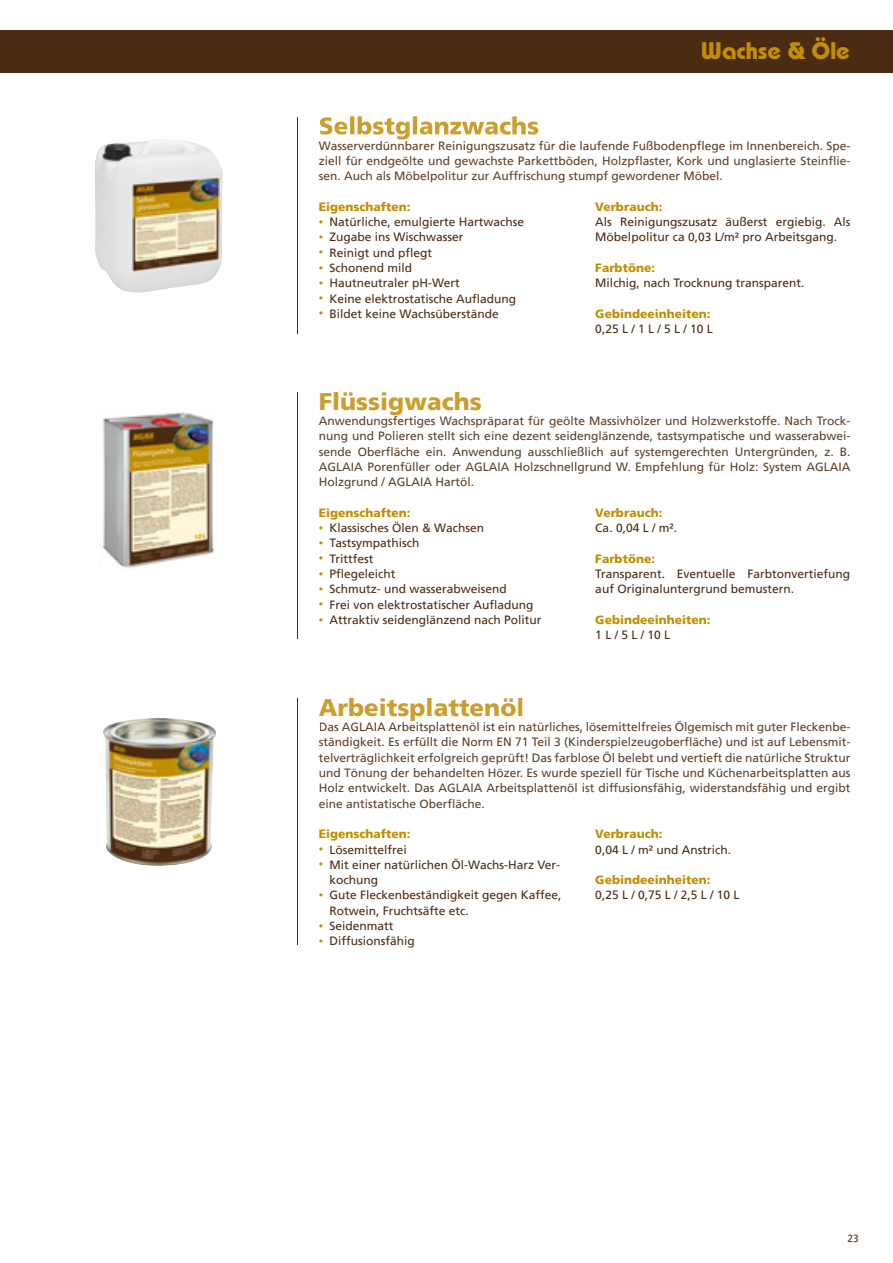
<style>
.page{position:relative;width:893px;height:1263px;background:#fff}
.page>*{position:absolute;margin:0;border:0;box-sizing:border-box;transform-origin:0 0}
.t1{font:900 24px "Frutiger LT";color:#cb9e2d}
.t2{font:24px "Bauhaus Bold ITC";color:#c18f00}
.t3{font:12px/15.3px "Frutiger LT";color:#603f25;text-align:justify}
.t4{font:12px/15.3px "Frutiger LT";color:#4c2b13}
.t5{font:900 12px "Frutiger LT";color:#c18f00}
.t6{font:10.5px "Frutiger LT";color:#4c2b13;scale:.95 1}
.s1{font-size:9px;color:#c18f00}
</style>
<div class="page">
<img style="left:95px;top:139px;width:128px;height:154px">
<img style="left:103px;top:412px;width:111px;height:157px">
<img style="left:103px;top:718px;width:113px;height:148px">
<hr style="left:297px;top:117px;width:1px;height:216px;background:#4c2b13">
<hr style="left:297px;top:392px;width:1px;height:247px;background:#4c2b13">
<hr style="left:297px;top:698px;width:1px;height:247px;background:#4c2b13">
<div style="left:0;top:30px;width:893px;height:42px;background:#4c2b13"></div>
<svg style="left:320px;top:116px;width:74px;height:19px"></svg>
<h1 class="t2" style="left:701px;top:41px;width:151px">Wachse &amp; Öle</h1>
<p class="t3" style="left:319px;top:138px;width:533px">Wasserverdünnbarer Reinigungszusatz für die laufende Fußbodenpflege im Innenbereich. Spe&shy;ziell für endgeölte und gewachste Parkettböden, Holzpflaster, Kork und unglasierte Steinflie&shy;sen. Auch als Möbelpolitur zur Auffrischung stumpf gewordener Möbel.</p>
<p class="t5" style="left:319px;top:199px;width:93px">Eigenschaften:</p>
<p class="t4" style="left:319px;top:214px;width:207px"><span class="s1">•</span> Natürliche, emulgierte Hartwachse</p>
<p class="t4" style="left:319px;top:230px;width:146px"><span class="s1">•</span> Zugabe ins Wischwasser</p>
<p class="t4" style="left:319px;top:245px;width:115px"><span class="s1">•</span> Reinigt und pflegt</p>
<p class="t4" style="left:319px;top:260px;width:95px"><span class="s1">•</span> Schonend mild</p>
<p class="t4" style="left:319px;top:276px;width:142px"><span class="s1">•</span> Hautneutraler pH-Wert</p>
<p class="t4" style="left:319px;top:291px;width:199px"><span class="s1">•</span> Keine elektrostatische Aufladung</p>
<p class="t4" style="left:319px;top:306px;width:181px"><span class="s1">•</span> Bildet keine Wachsüberstände</p>
<p class="t5" style="left:595px;top:199px;width:69px">Verbrauch:</p>
<p class="t4" style="left:595px;top:214px;width:257px">Als Reinigungszusatz äußerst ergiebig. Als<br>Möbelpolitur ca 0,03 L/m² pro Arbeitsgang.</p>
<p class="t5" style="left:595px;top:261px;width:61px">Farbtöne:</p>
<p class="t4" style="left:595px;top:276px;width:211px">Milchig, nach Trocknung transparent.</p>
<p class="t5" style="left:595px;top:306px;width:117px">Gebindeeinheiten:</p>
<p class="t4" style="left:595px;top:321px;width:119px">0,25 L / 1 L / 5 L / 10 L</p>
<h1 class="t1" style="left:319px;top:387px;width:164px">Flüssigwachs</h1>
<p class="t3" style="left:319px;top:413px;width:533px">Anwendungsfertiges Wachspräparat für geölte Massivhölzer und Holzwerkstoffe. Nach Trock&shy;nung und Polieren stellt sich eine dezent seidenglänzende, tastsympatische und wasserabwei&shy;sende Oberfläche ein. Anwendung ausschließlich auf systemgerechten Untergründen, z. B.<br>AGLAIA Porenfüller oder AGLAIA Holzschnellgrund W. Empfehlung für Holz: System AGLAIA Holzgrund / AGLAIA Hartöl.</p>
<p class="t5" style="left:319px;top:505px;width:93px">Eigenschaften:</p>
<p class="t4" style="left:319px;top:520px;width:167px"><span class="s1">•</span> Klassisches Ölen &amp; Wachsen</p>
<p class="t4" style="left:319px;top:536px;width:102px"><span class="s1">•</span> Tastsympathisch</p>
<p class="t4" style="left:319px;top:551px;width:56px"><span class="s1">•</span> Trittfest</p>
<p class="t4" style="left:319px;top:566px;width:78px"><span class="s1">•</span> Pflegeleicht</p>
<p class="t4" style="left:319px;top:582px;width:189px"><span class="s1">•</span> Schmutz- und wasserabweisend</p>
<p class="t4" style="left:319px;top:597px;width:216px"><span class="s1">•</span> Frei von elektrostatischer Aufladung</p>
<p class="t4" style="left:319px;top:612px;width:224px"><span class="s1">•</span> Attraktiv seidenglänzend nach Politur</p>
<p class="t5" style="left:595px;top:505px;width:69px">Verbrauch:</p>
<p class="t4" style="left:595px;top:520px;width:83px">Ca. 0,04 L / m².</p>
<p class="t5" style="left:595px;top:551px;width:61px">Farbtöne:</p>
<p class="t4" style="left:595px;top:566px;width:256px">Transparent. Eventuelle Farbtonvertiefung auf Originaluntergrund bemustern.</p>
<p class="t5" style="left:595px;top:612px;width:117px">Gebindeeinheiten:</p>
<p class="t4" style="left:595px;top:627px;width:76px">1 L / 5 L / 10 L</p>
<h1 class="t1" style="left:319px;top:693px;width:207px">Arbeits lattenöl</h1>
<p class="t3" style="left:319px;top:719px;width:533px">Das AGLAIA Arbeitsplattenöl ist ein natürliches, lösemittelfreies Ölgemisch mit guter Fleckenbe-</p>
<h1 class="t1" style="left:410px;top:693px;width:18px">p</h1>
<p class="t3" style="left:319px;top:735px;width:533px">ständigkeit. Es erfüllt die Norm EN 71 Teil 3 (Kinderspielzeugoberfläche) und ist auf Lebensmit&shy;telverträglichkeit erfolgreich geprüft! Das farblose Öl belebt und vertieft die natürliche Struktur und Tönung der behandelten Hözer. Es wurde speziell für Tische und Küchenarbeitsplatten aus Holz entwickelt. Das AGLAIA Arbeitsplattenöl ist diffusionsfähig, widerstandsfähig und ergibt eine antistatische Oberfläche.</p>
<p class="t5" style="left:319px;top:827px;width:93px">Eigenschaften:</p>
<p class="t4" style="left:319px;top:842px;width:89px"><span class="s1">•</span> Lösemittelfrei</p>
<p class="t4" style="left:330px;top:857px;width:232px;text-indent:-11px"><span class="s1">•</span> Mit einer natürlichen Öl-Wachs-Harz Ver&shy;kochung</p>
<p class="t4" style="left:330px;top:888px;width:233px;text-indent:-11px"><span class="s1">•</span> Gute Fleckenbeständigkeit gegen Kaffee,<br>Rotwein, Fruchtsäfte etc.</p>
<p class="t4" style="left:319px;top:918px;width:76px"><span class="s1">•</span> Seidenmatt</p>
<p class="t4" style="left:319px;top:933px;width:97px"><span class="s1">•</span> Diffusionsfähig</p>
<p class="t5" style="left:595px;top:827px;width:69px">Verbrauch:</p>
<p class="t4" style="left:595px;top:842px;width:137px">0,04 L / m² und Anstrich.</p>
<p class="t5" style="left:595px;top:873px;width:117px">Gebindeeinheiten:</p>
<p class="t4" style="left:595px;top:888px;width:146px">0,25 L / 0,75 L / 2,5 L / 10 L</p>
<p class="t6" style="left:847px;top:1232px;width:13px">23</p>
</div>
